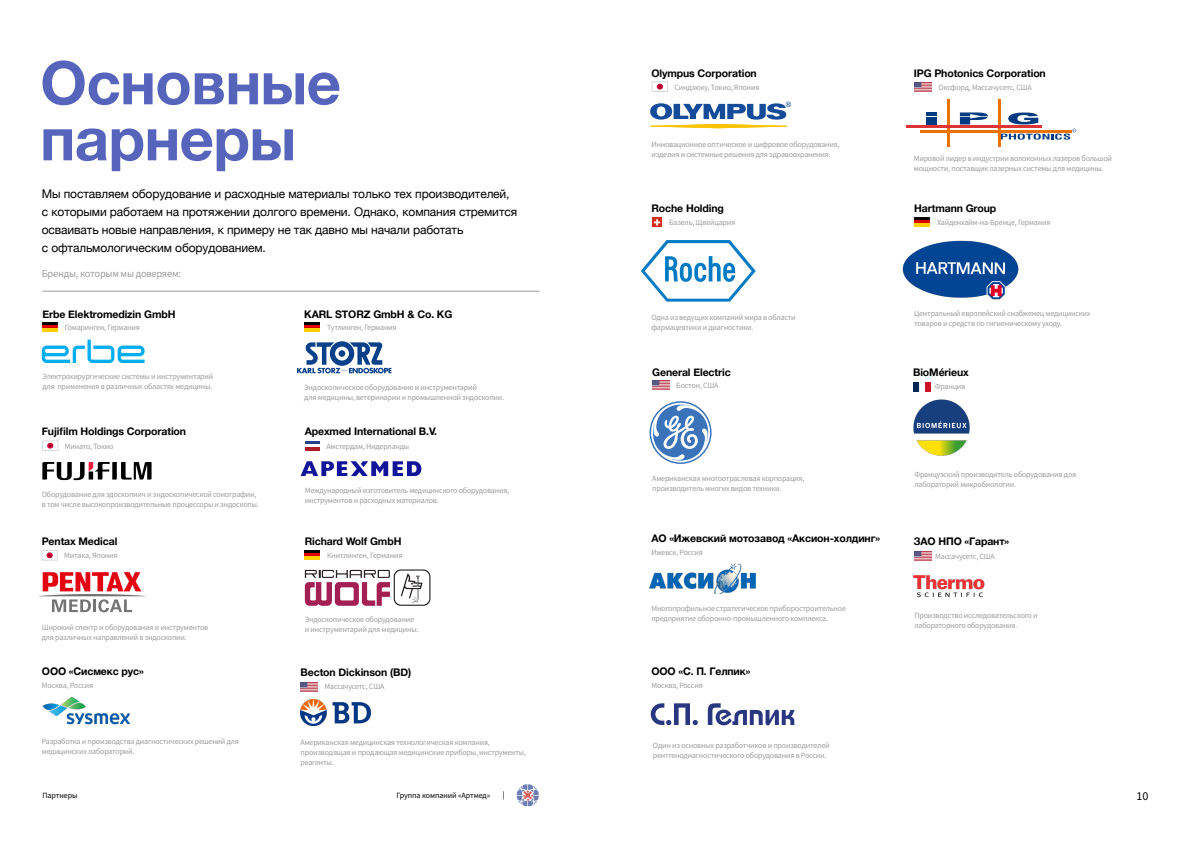
<style>
.page{position:relative;width:1191px;height:842px;background:#fff}
.page>*{position:absolute;margin:0;border:0;box-sizing:border-box;transform-origin:0 0}
.t1{font:12px/18px "Helvetica Neue";letter-spacing:-.01em;color:#000}
.t2{font:12px "Source Sans Pro";color:#000}
.t3{font:700 10.5px "Helvetica Neue";letter-spacing:-.01em;color:#000}
.t4{font:10.5px "Source Sans Pro";letter-spacing:-.025em;color:#9d9d9c}
.t5{font:8px/10px "Source Sans Pro";letter-spacing:-.025em;color:#9d9d9c}
.t6{font:8px "Source Sans Pro";letter-spacing:-.01em;color:#000}
</style>
<div class="page">
<svg style="left:517px;top:784px;width:22px;height:22px"></svg>
<svg style="left:300px;top:461px;width:121px;height:15px"></svg>
<div style="left:305px;top:441px;width:15px;height:10px;background:#21458c"></div>
<div style="left:305px;top:444px;width:15px;height:7px;background:#fff"></div>
<hr style="left:305px;top:447px;width:15px;height:4px;background:#ad1c29">
<svg style="left:39px;top:572px;width:106px;height:40px"></svg>
<div style="left:42px;top:550px;width:15px;height:10px;background:#fff;border:1px solid #dadada"></div>
<div style="left:46px;top:552px;width:7px;height:6px;background:#bd002e;border-radius:50%"></div>
<svg style="left:297px;top:341px;width:94px;height:32px"></svg>
<svg style="left:305px;top:323px;width:15px;height:3px"></svg>
<svg style="left:305px;top:326px;width:15px;height:3px"></svg>
<hr style="left:305px;top:329px;width:15px;height:3px;background:#ffcf00">
<svg style="left:43px;top:323px;width:15px;height:3px"></svg>
<svg style="left:43px;top:326px;width:15px;height:3px"></svg>
<hr style="left:43px;top:329px;width:15px;height:3px;background:#ffcf00">
<svg style="left:42px;top:340px;width:103px;height:23px"></svg>
<svg style="left:42px;top:462px;width:110px;height:18px"></svg>
<div style="left:42px;top:441px;width:16px;height:10px;background:#fff;border:1px solid #dadada"></div>
<svg style="left:47px;top:443px;width:6px;height:6px"></svg>
<svg style="left:305px;top:569px;width:125px;height:37px"></svg>
<div style="left:305px;top:550px;width:15px;height:9px;background:#000"></div>
<div style="left:305px;top:553px;width:15px;height:6px;background:#de0000"></div>
<hr style="left:305px;top:556px;width:15px;height:3px;background:#ffcf00">
<hr style="left:43px;top:291px;width:496px;height:1px;background:#9d9d9c">
<div style="left:652px;top:82px;width:15px;height:10px;background:#fff;border:1px solid #dadada"></div>
<div style="left:656px;top:84px;width:7px;height:6px;background:#bd002e;border-radius:50%"></div>
<svg style="left:650px;top:102px;width:141px;height:26px"></svg>
<hr style="left:947px;top:99px;width:2px;height:47px;background:#ed7300">
<hr style="left:920px;top:130px;width:151px;height:2px;background:#ed7300">
<hr style="left:998px;top:99px;width:2px;height:47px;background:#ed7300">
<hr style="left:906px;top:126px;width:135px;height:2px;background:#de3333">
<svg style="left:1000px;top:113px;width:76px;height:27px"></svg>
<hr style="left:926px;top:112px;width:10px;height:4px;background:#003b82">
<div style="left:926px;top:117px;width:10px;height:7px;background:#003b82"></div>
<svg style="left:960px;top:112px;width:28px;height:12px"></svg>
<img style="left:914px;top:82px;width:17px;height:9px">
<svg style="left:915px;top:218px;width:15px;height:3px"></svg>
<svg style="left:915px;top:221px;width:15px;height:3px"></svg>
<hr style="left:915px;top:224px;width:15px;height:3px;background:#ffcf00">
<img style="left:902px;top:240px;width:117px;height:60px">
<svg style="left:652px;top:217px;width:10px;height:10px"></svg>
<svg style="left:654px;top:219px;width:6px;height:6px"></svg>
<svg style="left:641px;top:240px;width:114px;height:62px"></svg>
<img style="left:649px;top:563px;width:106px;height:31px">
<svg style="left:708px;top:703px;width:86px;height:23px"></svg>
<svg style="left:651px;top:703px;width:47px;height:22px"></svg>
<svg style="left:649px;top:401px;width:62px;height:63px"></svg>
<img style="left:652px;top:380px;width:17px;height:9px">
<img style="left:913px;top:400px;width:56px;height:56px">
<img style="left:913px;top:560px;width:72px;height:38px">
<img style="left:43px;top:697px;width:87px;height:27px">
<img style="left:300px;top:700px;width:70px;height:26px">
<img style="left:300px;top:682px;width:17px;height:9px">
<img style="left:914px;top:551px;width:17px;height:9px">
<img style="left:913px;top:383px;width:17px;height:9px">
<svg style="left:43px;top:60px;width:296px;height:111px"></svg>
<p class="t1" style="left:42px;top:185px;width:477px">Мы поставляем оборудование и расходные материалы только тех производителей, с которыми работаем на протяжении долгого времени. Однако, компания стремится осваивать новые направления, к примеру не так давно мы начали работать<br>с офтальмологическим оборудованием.</p>
<h2 class="t4" style="left:42px;top:267px;width:141px">Бренды, которым мы доверяем:</h2>
<h2 class="t3" style="left:42px;top:307px;width:135px">Erbe Elektromedizin GmbH</h2>
<h2 class="t3" style="left:304px;top:307px;width:150px">KARL STORZ GmbH &amp; Co. KG</h2>
<p class="t5" style="left:65px;top:322px;width:77px">Гомаринген, Германия</p>
<p class="t5" style="left:327px;top:322px;width:71px">Тутлинген, Германия</p>
<p class="t5" style="left:42px;top:371px;width:172px">Электрохирургические системы и инструментарий для применения в различных областях медицины.</p>
<p class="t5" style="left:304px;top:383px;width:201px">Эндоскопическое оборудование и инструментарий<br>для медицины, ветеринарии и промышленной эндоскопии.</p>
<h2 class="t3" style="left:42px;top:425px;width:146px">Fujifilm Holdings Corporation</h2>
<h2 class="t3" style="left:305px;top:425px;width:134px">Apexmed International B.V.</h2>
<p class="t5" style="left:65px;top:441px;width:50px">Минато, Токио</p>
<p class="t5" style="left:326px;top:441px;width:84px">Амстердам, Нидерланды</p>
<p class="t5" style="left:42px;top:489px;width:219px">Оборудование для эдоскопиич и эндоскопической сонографии, в том числе высокопроизводительные процессоры и эндоскопы.</p>
<p class="t5" style="left:305px;top:485px;width:206px">Международный изготовитель медицинского оборудования, инструментов и расходных материалов.</p>
<h2 class="t3" style="left:42px;top:534px;width:77px">Pentax Medical</h2>
<h2 class="t3" style="left:305px;top:534px;width:98px">Richard Wolf GmbH</h2>
<p class="t5" style="left:64px;top:551px;width:55px">Митака, Япония</p>
<p class="t5" style="left:327px;top:550px;width:77px">Книтлинген, Германия</p>
<p class="t5" style="left:42px;top:622px;width:168px">Широкий спектр и оборудования и инструментов для различных направлений в эндоскопии.</p>
<p class="t5" style="left:305px;top:614px;width:115px">Эндоскопическое оборудование и инструментарий для медицины.</p>
<h2 class="t3" style="left:42px;top:665px;width:103px">ООО «Сисмекс рус»</h2>
<p class="t5" style="left:42px;top:681px;width:53px">Москва, Россия</p>
<h2 class="t3" style="left:300px;top:666px;width:112px">Becton Dickinson (BD)</h2>
<p class="t5" style="left:325px;top:681px;width:61px">Массачусетс, США</p>
<p class="t5" style="left:42px;top:736px;width:199px">Разработка и производства диагностическиx решений для медицинских лабораторий.</p>
<p class="t5" style="left:300px;top:737px;width:227px">Американская медицинская технологическая компания, производящая и продающая медицинские приборы, инструменты, реагенты.</p>
<h2 class="t3" style="left:651px;top:66px;width:107px">Olympus Corporation</h2>
<p class="t5" style="left:674px;top:82px;width:86px">Синдзюку, Токио, Япония</p>
<p class="t5" style="left:651px;top:139px;width:190px">Инновационное оптическое и цифровое оборудования, изделия и системные решения для здравоохранения.</p>
<h2 class="t3" style="left:651px;top:202px;width:74px">Roche Holding</h2>
<p class="t5" style="left:669px;top:218px;width:68px">Базель, Щвейцария</p>
<p class="t5" style="left:651px;top:312px;width:146px">Одна из ведущих компаний мира в области фармацевтики и диагностики.</p>
<h2 class="t3" style="left:652px;top:366px;width:80px">General Electric</h2>
<p class="t5" style="left:676px;top:380px;width:44px">Бостон, США</p>
<p class="t5" style="left:652px;top:473px;width:154px">Американская многоотраслевая корпорация, производитель многих видов техники.</p>
<h2 class="t3" style="left:651px;top:532px;width:230px">АО «Ижевский мотозавод «Аксион-холдинг»</h2>
<p class="t5" style="left:651px;top:547px;width:53px">Ижевск, Россия</p>
<p class="t5" style="left:651px;top:603px;width:196px">Многопрофильное стратегическое приборостроительное предприятие оборонно-промышленного комплекса.</p>
<h2 class="t3" style="left:651px;top:665px;width:100px">ООО «С. П. Гелпик»</h2>
<p class="t5" style="left:651px;top:680px;width:53px">Москва, Россия</p>
<p class="t5" style="left:653px;top:741px;width:178px">Один из основных разработчиков и производителей рентгенодиагностического оборудования в России.</p>
<h2 class="t3" style="left:913px;top:66px;width:134px">IPG Photonics Corporation</h2>
<p class="t5" style="left:938px;top:82px;width:95px">Оксфорд, Массачусетс, США</p>
<p class="t5" style="left:913px;top:153px;width:200px">Мировой лидер в индустрии волоконных лазеров большой мощности, поставщик лазерных системы для медицины.</p>
<h2 class="t3" style="left:914px;top:202px;width:84px">Hartmann Group</h2>
<p class="t5" style="left:937px;top:218px;width:115px">Хайденхайм-на-Бренце, Германия</p>
<p class="t5" style="left:914px;top:308px;width:178px">Центральный европейский снабженец медицинских товаров и средств по гигиеническому уходу.</p>
<h2 class="t3" style="left:913px;top:366px;width:57px">BioMérieux</h2>
<p class="t5" style="left:934px;top:382px;width:32px">Франция</p>
<p class="t5" style="left:914px;top:469px;width:163px">Французский производитель оборудования для лабораторий микробиологии.</p>
<h2 class="t3" style="left:913px;top:534px;width:97px">ЗАО НПО «Гарант»</h2>
<p class="t5" style="left:935px;top:551px;width:61px">Массачусетс, США</p>
<p class="t5" style="left:914px;top:610px;width:125px">Производство исследовательского и лабораторного оборудования.</p>
<p class="t6" style="left:43px;top:790px;width:36px">Партнеры</p>
<p class="t6" style="left:396px;top:790px;width:95px">Группа компаний «Артмед»</p>
<h1 class="t2" style="left:1136px;top:788px;width:13px">10</h1>
</div>
